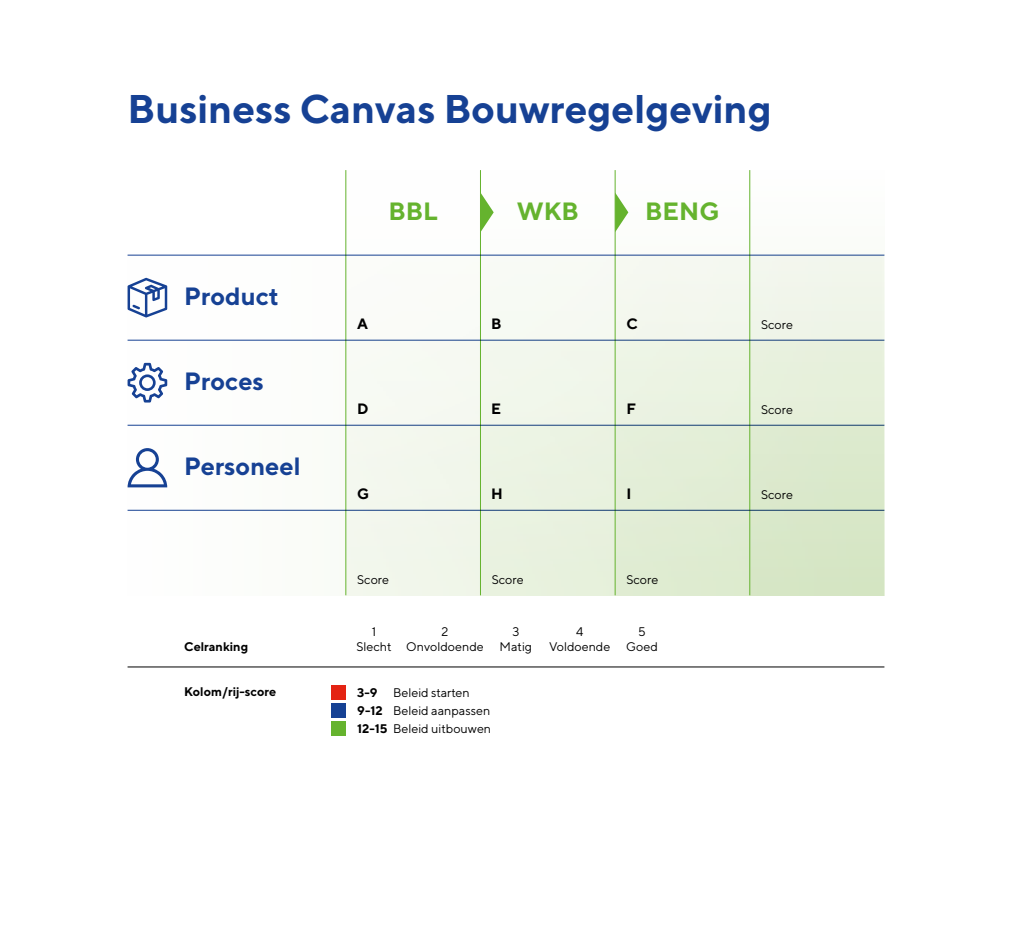
<style>
.page{position:relative;width:1012px;height:927px;background:#fff}
.page>*{position:absolute;margin:0;border:0;box-sizing:border-box;transform-origin:0 0}
.t1{font:700 40px "TT Norms";color:#164194}
.t2{font:700 25px "TT Norms";color:#164194}
.t3{font:700 25px "TT Norms";color:#65b32e}
.t4{font:700 15px "TT Norms";color:#000}
.t5{font:12.5px/15px "TT Norms";color:#000;text-align:center}
.t6{font:700 12.5px "TT Norms";color:#000}
.s1{font-weight:700}
</style>
<div class="page">
<div style="left:750px;top:170px;width:134px;height:425px;background:#fcfdfb"></div>
<div style="left:128px;top:255px;width:756px;height:85px;background:#f9fbf6"></div>
<div style="left:128px;top:340px;width:756px;height:85px;background:linear-gradient(to right,#fff,#e4efd8)"></div>
<div style="left:128px;top:425px;width:756px;height:85px;background:linear-gradient(to right,#fff,#d8e8c8)"></div>
<div style="left:128px;top:510px;width:756px;height:85px;background:linear-gradient(to right,#fff,#d3e4c1)"></div>
<hr style="left:480px;top:170px;width:1px;height:425px;background:#65b32e">
<hr style="left:345px;top:170px;width:1px;height:425px;background:#65b32e">
<hr style="left:615px;top:170px;width:1px;height:425px;background:#65b32e">
<hr style="left:749px;top:170px;width:1px;height:425px;background:#65b32e">
<svg style="left:481px;top:193px;width:13px;height:39px"></svg>
<svg style="left:615px;top:193px;width:13px;height:39px"></svg>
<hr style="left:128px;top:255px;width:756px;height:1px;background:#164194">
<hr style="left:128px;top:340px;width:756px;height:1px;background:#164194">
<hr style="left:128px;top:425px;width:756px;height:1px;background:#164194">
<hr style="left:128px;top:510px;width:756px;height:1px;background:#164194">
<hr style="left:128px;top:667px;width:756px;height:1px;background:#000">
<svg style="left:128px;top:448px;width:39px;height:39px"></svg>
<svg style="left:128px;top:363px;width:39px;height:40px"></svg>
<svg style="left:128px;top:278px;width:39px;height:39px"></svg>
<div style="left:332px;top:685px;width:14px;height:14px;background:#e42313"></div>
<div style="left:332px;top:703px;width:14px;height:15px;background:#164194"></div>
<div style="left:332px;top:722px;width:14px;height:14px;background:#65b32e"></div>
<h1 class="t1" style="left:128px;top:84px;width:646px">Business Canvas Bouwregelgeving</h1>
<h2 class="t2" style="left:184px;top:280px;width:96px">Product</h2>
<h2 class="t2" style="left:184px;top:365px;width:81px">Proces</h2>
<h2 class="t2" style="left:184px;top:450px;width:118px">Personeel</h2>
<p class="t6" style="left:184px;top:638px;width:65px">Celranking</p>
<p class="t6" style="left:184px;top:683px;width:94px">Kolom/rij-score</p>
<h2 class="t3" style="left:388px;top:195px;width:51px">BBL</h2>
<h2 class="t3" style="left:517px;top:195px;width:64px">WKB</h2>
<h2 class="t3" style="left:645px;top:195px;width:76px">BENG</h2>
<p class="t4" style="left:357px;top:314px;width:12px">A</p>
<p class="t4" style="left:491px;top:314px;width:12px">B</p>
<p class="t4" style="left:626px;top:314px;width:13px">C</p>
<p class="t5" style="left:761px;top:317px;width:33px">Score</p>
<p class="t4" style="left:357px;top:399px;width:13px">D</p>
<p class="t4" style="left:491px;top:399px;width:11px">E</p>
<p class="t4" style="left:626px;top:399px;width:11px">F</p>
<p class="t5" style="left:761px;top:402px;width:33px">Score</p>
<p class="t4" style="left:357px;top:484px;width:14px">G</p>
<p class="t4" style="left:491px;top:484px;width:13px">H</p>
<p class="t4" style="left:626px;top:484px;width:6px">I</p>
<p class="t5" style="left:761px;top:487px;width:33px">Score</p>
<p class="t5" style="left:357px;top:572px;width:33px">Score</p>
<p class="t5" style="left:492px;top:572px;width:33px">Score</p>
<p class="t5" style="left:626px;top:572px;width:33px">Score</p>
<p class="t5" style="left:500px;top:623px;width:34px">3<br>Matig</p>
<p class="t5" style="left:626px;top:623px;width:33px">5<br>Goed</p>
<p class="t5" style="left:357px;top:623px;width:37px">1<br>Slecht</p>
<p class="t5" style="left:406px;top:623px;width:79px">2<br>Onvoldoende</p>
<p class="t5" style="left:549px;top:623px;width:63px">4<br>Voldoende</p>
<p class="t6" style="left:357px;top:685px;width:22px">3-9</p>
<p class="t5" style="left:357px;top:683px;width:136px;line-height:18px;text-align:left;text-indent:36px">Beleid starten<br><span class="s1">9-12</span> Beleid aanpassen<br><span class="s1">12-15</span> Beleid uitbouwen</p>
</div>
